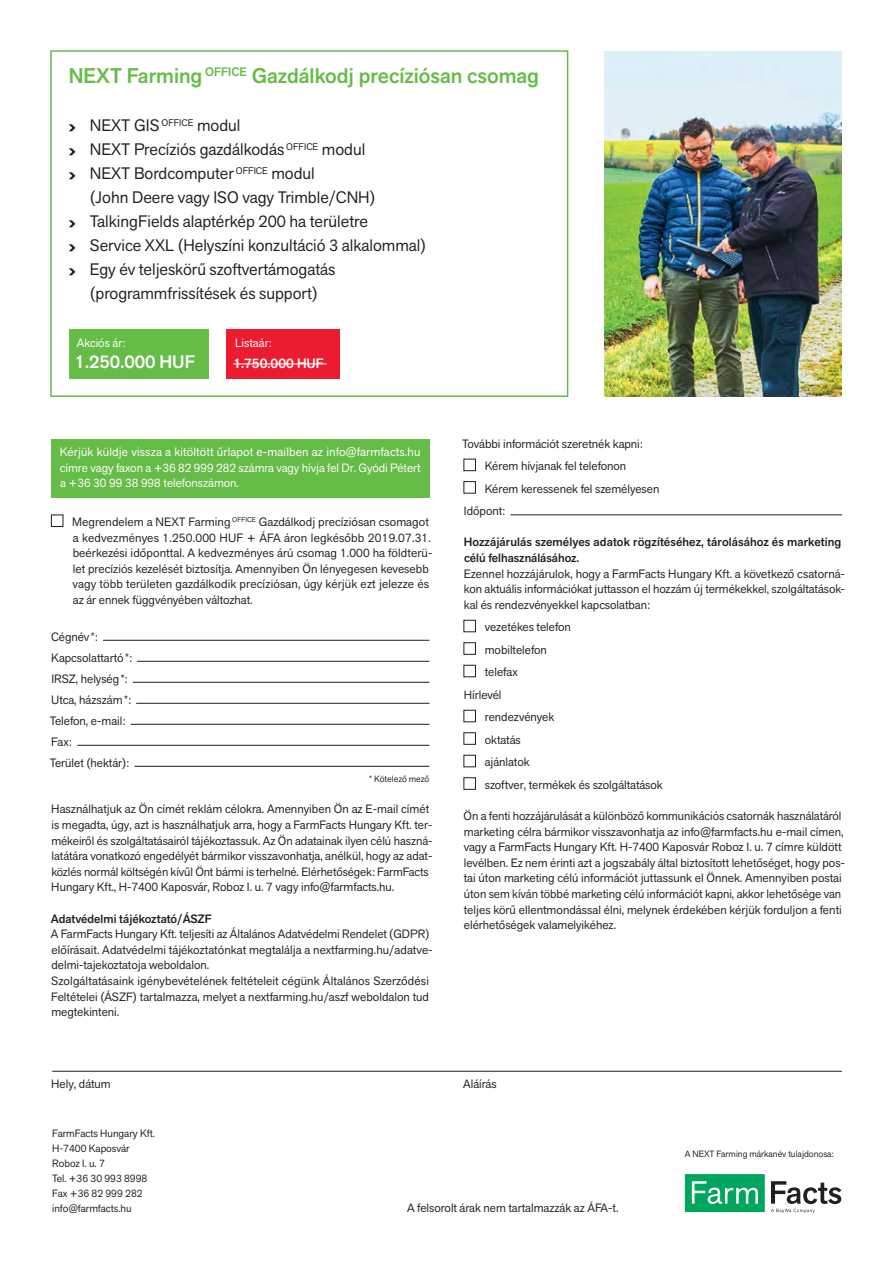
<style>
.page{position:relative;width:893px;height:1263px;background:#fff}
.page>*{position:absolute;margin:0;border:0;box-sizing:border-box;transform-origin:0 0}
.t1{font:500 21px "Akzid Grtsk Next";color:#65bc46}
.t2{font:500 18px "Akzid Grtsk Next";color:#fff}
.t3{font:16.5px/24px "Akzid Grtsk Next";color:#231f20}
.t4{font:500 13.5px "Akzid Grtsk Next";color:#fff}
.t5{font:12px/15.6px "Akzid Grtsk Next";color:#231f20}
.t6{font:12px/15.6px "Akzid Grtsk Next";color:#fff;text-align:justify}
.t7{font:500 12px/15.6px "Akzid Grtsk Next";letter-spacing:.005em;color:#231f20}
.t8{font:10.5px/15px "Akzid Grtsk Next";color:#231f20}
.t9{font:9px "Akzid Grtsk Next";color:#231f20}
</style>
<div class="page">
<img style="left:604px;top:51px;width:238px;height:345px">
<div style="left:50px;top:50px;width:518px;height:347px;border:2px solid #65bc46"></div>
<svg style="left:69px;top:124px;width:6px;height:7px"></svg>
<svg style="left:69px;top:148px;width:6px;height:7px"></svg>
<svg style="left:69px;top:172px;width:6px;height:7px"></svg>
<svg style="left:69px;top:220px;width:6px;height:7px"></svg>
<svg style="left:69px;top:244px;width:6px;height:7px"></svg>
<svg style="left:69px;top:268px;width:6px;height:7px"></svg>
<svg style="left:771px;top:1181px;width:70px;height:32px"></svg>
<svg style="left:685px;top:1174px;width:80px;height:38px;background:#24b274"></svg>
<div style="left:51px;top:514px;width:12px;height:13px;border:1px solid #231f20"></div>
<hr style="left:103px;top:640px;width:326px;height:1px;background:#231f20">
<hr style="left:137px;top:661px;width:292px;height:1px;background:#231f20">
<hr style="left:133px;top:682px;width:296px;height:1px;background:#231f20">
<hr style="left:136px;top:703px;width:293px;height:1px;background:#231f20">
<hr style="left:131px;top:724px;width:298px;height:1px;background:#231f20">
<hr style="left:77px;top:745px;width:352px;height:1px;background:#231f20">
<hr style="left:134px;top:766px;width:295px;height:1px;background:#231f20">
<div style="left:226px;top:329px;width:113px;height:49px;background:#ed1b2f"></div>
<hr style="left:233px;top:364px;width:94px;height:1px;background:#fff">
<div style="left:69px;top:329px;width:139px;height:49px;background:#65bc46"></div>
<div style="left:463px;top:459px;width:13px;height:12px;border:1px solid #231f20"></div>
<div style="left:463px;top:481px;width:13px;height:13px;border:1px solid #231f20"></div>
<hr style="left:510px;top:514px;width:332px;height:1px;background:#231f20">
<div style="left:463px;top:620px;width:13px;height:12px;border:1px solid #231f20"></div>
<div style="left:463px;top:642px;width:13px;height:13px;border:1px solid #231f20"></div>
<div style="left:463px;top:665px;width:13px;height:12px;border:1px solid #231f20"></div>
<div style="left:463px;top:710px;width:13px;height:12px;border:1px solid #231f20"></div>
<div style="left:463px;top:732px;width:13px;height:13px;border:1px solid #231f20"></div>
<div style="left:463px;top:755px;width:13px;height:12px;border:1px solid #231f20"></div>
<div style="left:463px;top:777px;width:13px;height:13px;border:1px solid #231f20"></div>
<hr style="left:52px;top:1071px;width:790px;height:1px;background:#231f20">
<div style="left:51px;top:439px;width:378px;height:58px;background:#65bc46"></div>
<h1 class="t1" style="left:69px;top:62px;width:472px">NEXT Farming <sup>OFFICE</sup> Gazdálkodj precíziósan csomag</h1>
<p class="t3" style="left:90px;top:113px;width:338px">NEXT GIS <sup>OFFICE</sup> modul<br>NEXT Precíziós gazdálkodás <sup>OFFICE</sup> modul<br>NEXT Bordcomputer <sup>OFFICE</sup> modul<br>(John Deere vagy ISO vagy Trimble/CNH)<br>TalkingFields alaptérkép 200 ha területre<br>Service XXL (Helyszíni konzultáció 3 alkalommal)<br>Egy év teljeskörű szoftvertámogatás (programmfrissítések és support)</p>
<p class="t6" style="left:77px;top:334px;width:50px">Akciós ár:</p>
<h2 class="t2" style="left:75px;top:350px;width:122px">1.250.000 HUF</h2>
<p class="t6" style="left:235px;top:334px;width:38px">Listaár:</p>
<p class="t4" style="left:233px;top:355px;width:92px">1.750.000 HUF</p>
<p class="t6" style="left:60px;top:444px;width:362px">Kérjük küldje vissza a kitöltött űrlapot e-mailben az info@farmfacts.hu címre vagy faxon a +36 82 999 282 számra vagy hívja fel Dr. Gyódi Pétert a +36 30 99 38 998 telefonszámon.</p>
<p class="t5" style="left:72px;top:514px;width:362px">Megrendelem a NEXT Farming <sup>OFFICE</sup> Gazdálkodj precíziósan csomagot a kedvezményes 1.250.000 HUF + ÁFA áron legkésőbb 2019.07.31. beérkezési időponttal. A kedvezményes árú csomag 1.000 ha földterü&shy;let precíziós kezelését biztosítja. Amennyiben Ön lényegesen kevesebb vagy több területen gazdálkodik precíziósan, úgy kérjük ezt jelezze és az ár ennek függvényében változhat.</p>
<p class="t5" style="left:50px;top:626px;width:84px;line-height:21px">Cégnév *:<br>Kapcsolattartó*:<br>IRSZ, helység*:<br>Utca, házszám*:<br>Telefon, e-mail:<br>Fax:<br>Terület (hektár):</p>
<p class="t9" style="left:369px;top:773px;width:62px">* Kötelező mező</p>
<p class="t5" style="left:51px;top:801px;width:383px">Használhatjuk az Ön címét reklám célokra. Amennyiben Ön az E-mail címét is megadta, úgy, azt is használhatjuk arra, hogy a FarmFacts Hungary Kft. ter&shy;mékeiről és szolgáltatásairól tájékoztassuk. Az Ön adatainak ilyen célú haszná&shy;latátára vonatkozó engedélyét bármikor visszavonhatja, anélkül, hogy az adat&shy;közlés normál költségén kívűl Önt bármi is terhelné. Elérhetőségek: FarmFacts Hungary Kft., H-7400 Kaposvár, Roboz I. u. 7 vagy info@farmfacts.hu.</p>
<p class="t7" style="left:51px;top:911px;width:163px">Adatvédelmi tájékoztató/ÁSZF</p>
<p class="t5" style="left:51px;top:926px;width:383px">A FarmFacts Hungary Kft. teljesíti az Általános Adatvédelmi Rendelet (GDPR) előírásait. Adatvédelmi tájékoztatónkat megtalálja a nextfarming.hu/adatve&shy;delmi-tajekoztatoja weboldalon.<br>Szolgáltatásaink igénybevételének feltételeit cégünk Általános Szerződési Feltételei (ÁSZF) tartalmazza, melyet a nextfarming.hu/aszf weboldalon tud megtekinteni.</p>
<p class="t5" style="left:462px;top:436px;width:182px">További információt szeretnék kapni:</p>
<p class="t5" style="left:485px;top:458px;width:143px">Kérem hívjanak fel telefonon</p>
<p class="t5" style="left:485px;top:481px;width:176px">Kérem keressenek fel személyesen</p>
<p class="t5" style="left:464px;top:503px;width:43px">Időpont:</p>
<p class="t7" style="left:464px;top:534px;width:379px">Hozzájárulás személyes adatok rögzítéséhez, tárolásához és marketing célú felhasználásához.</p>
<p class="t5" style="left:464px;top:565px;width:383px;text-align:justify">Ezennel hozzájárulok, hogy a FarmFacts Hungary Kft. a következő csatorná&shy;kon aktuális információkat juttasson el hozzám új termékekkel, szolgáltatások&shy;kal és rendezvényekkel kapcsolatban:</p>
<p class="t5" style="left:485px;top:619px;width:88px">vezetékes telefon</p>
<p class="t5" style="left:485px;top:642px;width:64px">mobiltelefon</p>
<p class="t5" style="left:485px;top:664px;width:35px">telefax</p>
<p class="t5" style="left:464px;top:687px;width:39px">Hírlevél</p>
<p class="t5" style="left:485px;top:709px;width:71px">rendezvények</p>
<p class="t5" style="left:485px;top:732px;width:38px">oktatás</p>
<p class="t5" style="left:485px;top:754px;width:46px">ajánlatok</p>
<p class="t5" style="left:485px;top:777px;width:180px">szoftver, termékek és szolgáltatások</p>
<p class="t5" style="left:464px;top:808px;width:383px">Ön a fenti hozzájárulását a különböző kommunikációs csatornák használatáról marketing célra bármikor visszavonhatja az info@farmfacts.hu e-mail címen, vagy a FarmFacts Hungary Kft. H-7400 Kaposvár Roboz I. u. 7 címre küldött levélben. Ez nem érinti azt a jogszabály által biztosított lehetőséget, hogy pos&shy;tai úton marketing célú információt juttassunk el Önnek. Amennyiben postai úton sem kíván többé marketing célú információt kapni, akkor lehetősége van teljes körű ellentmondással élni, melynek érdekében kérjük forduljon a fenti elérhetőségek valamelyikéhez.</p>
<p class="t5" style="left:51px;top:1075px;width:61px">Hely, dátum</p>
<p class="t5" style="left:463px;top:1075px;width:35px">Aláírás</p>
<p class="t8" style="left:52px;top:1126px;width:104px">FarmFacts Hungary Kft.<br>H-7400 Kaposvár<br>Roboz I. u. 7<br>Tel. +36 30 993 8998<br>Fax +36 82 999 282 info@farmfacts.hu</p>
<p class="t5" style="left:407px;top:1200px;width:213px">A felsorolt árak nem tartalmazzák az ÁFA-t.</p>
<p class="t9" style="left:685px;top:1148px;width:150px">A NEXT Farming márkanév tulajdonosa:</p>
</div>
